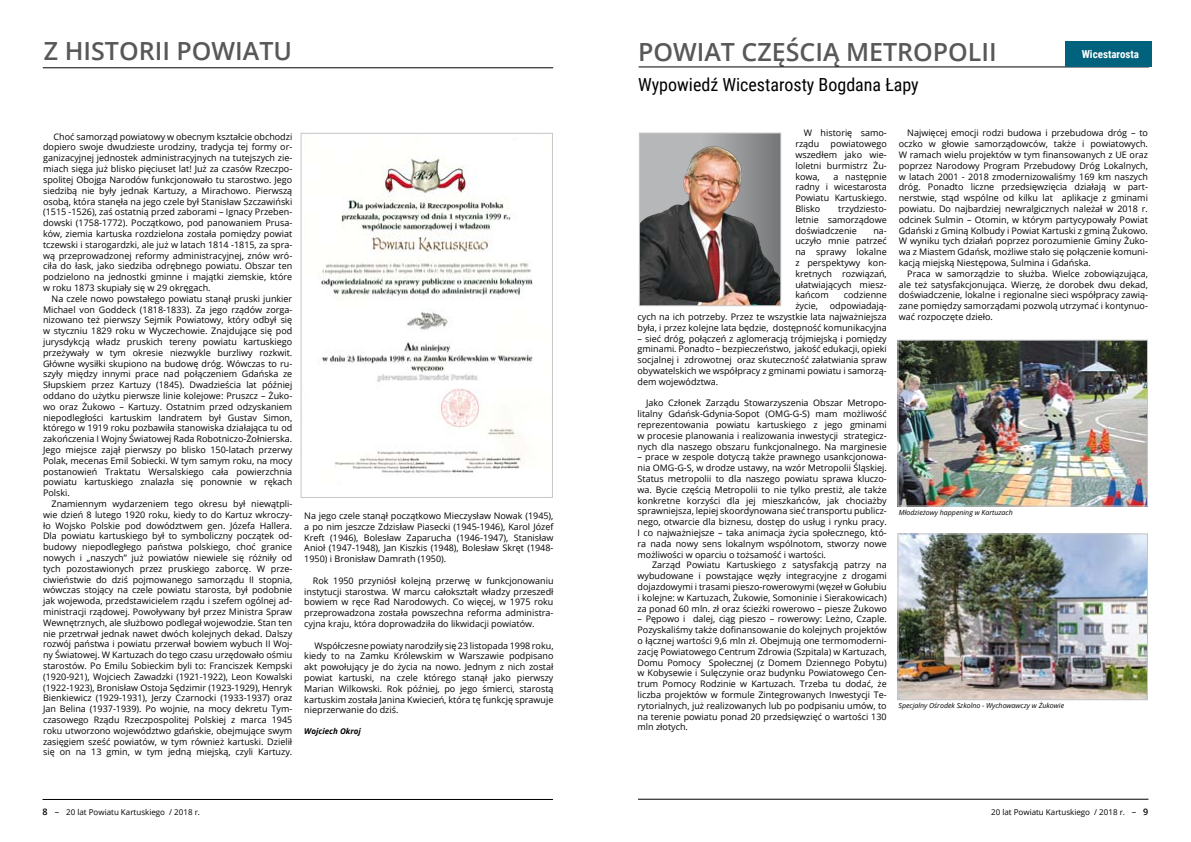
<style>
.page{position:relative;width:1191px;height:842px;background:#fff}
.page>*{position:absolute;margin:0;border:0;box-sizing:border-box;transform-origin:0 0}
.t1{font:600 25px "Open Sans";color:#58585a}
.t2{font:18px "Roboto Condensed";color:#000}
.t3{font:700 11px "Roboto Condensed";color:#fff}
.t4{font:9px/10.8px "Open Sans";color:#000;text-align:justify}
.t5{font:8px "Open Sans";color:#000}
.t6{font:italic 700 8px "Open Sans";color:#000}
.t7{font:italic 7px "Open Sans";color:#000}
.s1{font-weight:600;font-size:9px}
.s2{font-size:9px}
</style>
<div class="page">
<hr style="left:43px;top:799px;width:510px;height:1px;background:#000">
<hr style="left:638px;top:799px;width:510px;height:1px;background:#000">
<hr style="left:638px;top:67px;width:511px;height:1px;background:#000">
<div style="left:1065px;top:41px;width:86px;height:25px;background:#00627c"></div>
<hr style="left:43px;top:68px;width:510px;height:1px;background:#000">
<img style="left:318px;top:158px;width:215px;height:315px">
<div style="left:300px;top:133px;width:253px;height:365px;border:1px solid #c5c6c8"></div>
<img style="left:899px;top:342px;width:247px;height:162px">
<div style="left:897px;top:340px;width:251px;height:166px;border:1px solid #c5c6c8"></div>
<div style="left:639px;top:133px;width:141px;height:173px;background:linear-gradient(to right,#c5c7c8,#828385)"></div>
<img style="left:641px;top:145px;width:138px;height:159px">
<div style="left:639px;top:133px;width:142px;height:173px;border:1px solid #c5c6c8"></div>
<img style="left:899px;top:535px;width:247px;height:163px">
<div style="left:897px;top:533px;width:251px;height:167px;border:1px solid #c5c6c8"></div>
<h1 class="t1" style="left:638px;top:35px;width:33px">POWIAT</h1>
<h1 class="t1" style="left:741px;top:35px;width:143px">CZĘŚCIĄ METROPOLII</h1>
<h2 class="t2" style="left:638px;top:72px;width:282px">Wypowiedź Wicestarosty Bogdana Łapy</h2>
<p class="t4" style="left:795px;top:127px;width:93px;text-indent:9px">W historię samo&shy;rządu powiatowego wszedłem jako wie&shy;loletni burmistrz Żu&shy;kowa,</p>
<h1 class="t1" style="left:44px;top:34px;width:53px">Z HISTORII</h1>
<h1 class="t1" style="left:176px;top:34px;width:17px">POWIATU</h1>
<p class="t3" style="left:1081px;top:46px;width:59px">Wicestarosta</p>
<p class="t4" style="left:898px;top:127px;width:251px;text-indent:9px">Najwięcej emocji rodzi budowa i przebudowa dróg – to oczko w głowie samorządowców, także i powiatowych.<br>W ramach wielu projektów w tym finansowanych z UE oraz poprzez Narodowy Program Przebudowy Dróg Lokalnych, w latach 2001 - 2018 zmodernizowaliśmy 169 km naszych dróg. Ponadto liczne przedsięwzięcia działają w part&shy;nerstwie, stąd wspólne od kilku lat aplikacje z gminami powiatu. Do najbardziej newralgicznych należał w 2018 r. odcinek Sulmin – Otomin, w którym partycypowały Powiat Gdański z Gminą Kolbudy i Powiat Kartuski z gminą Żukowo.<br>W wyniku tych działań poprzez porozumienie Gminy Żuko&shy;wa z Miastem Gdańsk, możliwe stało się połączenie komuni&shy;kacją miejską Niestępowa, Sulmina i Gdańska.</p>
<p class="t4" style="left:898px;top:268px;width:251px;text-indent:9px">Praca w samorządzie to służba. Wielce zobowiązująca, ale też satysfakcjonująca. Wierzę, że dorobek dwu dekad, doświadczenie, lokalne i regionalne sieci współpracy zawią&shy;zane pomiędzy samorządami pozwolą utrzymać i kontynuo&shy;wać rozpoczęte dzieło.</p>
<p class="t4" style="left:43px;top:131px;width:251px;text-indent:10px">Choć samorząd powiatowy w obecnym kształcie obchodzi dopiero swoje dwudzieste urodziny, tradycja tej formy or&shy;ganizacyjnej jednostek administracyjnych na tutejszych zie&shy;miach sięga już blisko pięciuset lat! Już za czasów Rzeczpo&shy;spolitej Obojga Narodów funkcjonowało tu starostwo. Jego siedzibą nie były jednak Kartuzy, a Mirachowo. Pierwszą osobą, która stanęła na jego czele był Stanisław Szczawiński (1515 -1526), zaś ostatnią przed zaborami – Ignacy Przeben&shy;dowski (1758-1772). Początkowo, pod panowaniem Prusa&shy;ków, ziemia kartuska rozdzielona została pomiędzy powiat tczewski i starogardzki, ale już w latach 1814 -1815, za spra&shy;wą przeprowadzonej reformy administracyjnej, znów wró&shy;ciła do łask, jako siedziba odrębnego powiatu. Obszar ten podzielono na jednostki gminne i majątki ziemskie, które w roku 1873 skupiały się w 29 okręgach.</p>
<p class="t4" style="left:43px;top:293px;width:251px;text-indent:9px">Na czele nowo powstałego powiatu stanął pruski junkier Michael von Goddeck (1818-1833). Za jego rządów zorga&shy;nizowano też pierwszy Sejmik Powiatowy, który odbył się w styczniu 1829 roku w Wyczechowie. Znajdujące się pod jurysdykcją władz pruskich tereny powiatu kartuskiego przeżywały w tym okresie niezwykle burzliwy rozkwit.<br>Główne wysiłki skupiono na budowę dróg. Wówczas to ru&shy;szyły między innymi prace nad połączeniem Gdańska ze Słupskiem przez Kartuzy (1845). Dwadzieścia lat później oddano do użytku pierwsze linie kolejowe: Pruszcz – Żuko&shy;wo oraz Żukowo – Kartuzy. Ostatnim przed odzyskaniem niepodległości kartuskim landratem był Gustav Simon, którego w 1919 roku pozbawiła stanowiska działająca tu od zakończenia I Wojny Światowej Rada Robotniczo-Żołnierska.<br>Jego miejsce zajął pierwszy po blisko 150-latach przerwy Polak, mecenas Emil Sobiecki. W tym samym roku, na mocy postanowień Traktatu Wersalskiego cała powierzchnia powiatu kartuskiego znalazła się ponownie w rękach Polski.</p>
<p class="t4" style="left:43px;top:498px;width:251px;text-indent:9px">Znamiennym wydarzeniem tego okresu był niewątpli&shy;wie dzień 8 lutego 1920 roku, kiedy to do Kartuz wkroczy&shy;ło Wojsko Polskie pod dowództwem gen. Józefa Hallera.<br>Dla powiatu kartuskiego był to symboliczny początek od&shy;budowy niepodległego państwa polskiego, choć granice nowych i „naszych” już powiatów niewiele się różniły od tych pozostawionych przez pruskiego zaborcę. W prze&shy;ciwieństwie do dziś pojmowanego samorządu II stopnia, wówczas stojący na czele powiatu starosta, był podobnie jak wojewoda, przedstawicielem rządu i szefem ogólnej ad&shy;ministracji rządowej. Powoływany był przez Ministra Spraw Wewnętrznych, ale służbowo podlegał wojewodzie. Stan ten nie przetrwał jednak nawet dwóch kolejnych dekad. Dalszy rozwój państwa i powiatu przerwał bowiem wybuch II Woj&shy;ny Światowej. W Kartuzach do tego czasu urzędowało ośmiu starostów. Po Emilu Sobieckim byli to: Franciszek Kempski (1920-921), Wojciech Zawadzki (1921-1922), Leon Kowalski (1922-1923), Bronisław Ostoja Sędzimir (1923-1929), Henryk Bienkiewicz (1929-1931), Jerzy Czarnocki (1933-1937) oraz Jan Belina (1937-1939). Po wojnie, na mocy dekretu Tym&shy;czasowego Rządu Rzeczpospolitej Polskiej z marca 1945 roku utworzono województwo gdańskie, obejmujące swym zasięgiem sześć powiatów, w tym również kartuski. Dzielił się on na 13 gmin, w tym jedną miejską, czyli Kartuzy.</p>
<p class="t4" style="left:795px;top:171px;width:93px;text-indent:38px">a następnie radny i wicestarosta Powiatu Kartuskiego.<br>Blisko</p>
<p class="t4" style="left:795px;top:203px;width:93px;text-indent:43px">trzydziesto&shy;letnie samorządowe doświadczenie</p>
<p class="t4" style="left:795px;top:225px;width:93px;text-indent:78px">na&shy;uczyło mnie patrzeć na sprawy lokalne z perspektywy kon&shy;kretnych rozwiązań, ułatwiających miesz&shy;kańcom</p>
<p class="t4" style="left:844px;top:289px;width:44px">codzienne</p>
<p class="t4" style="left:637px;top:300px;width:251px;text-indent:192px">odpowiadają&shy;cych na ich potrzeby. Przez te wszystkie lata najważniejsza była, i przez kolejne lata będzie, dostępność komunikacyjna</p>
<p class="t4" style="left:637px;top:333px;width:251px">– sieć dróg, połączeń z aglomeracją trójmiejską i pomiędzy gminami. Ponadto – bezpieczeństwo, jakość edukacji, opieki socjalnej i zdrowotnej oraz skuteczność załatwiania spraw obywatelskich we współpracy z gminami powiatu i samorzą&shy;dem województwa.</p>
<p class="t4" style="left:637px;top:397px;width:251px;text-indent:9px">Jako Członek Zarządu Stowarzyszenia Obszar Metropo&shy;litalny Gdańsk-Gdynia-Sopot (OMG-G-S) mam możliwość reprezentowania powiatu kartuskiego z jego gminami w procesie planowania i realizowania inwestycji strategicz&shy;nych dla naszego obszaru funkcjonalnego. Na marginesie</p>
<p class="t4" style="left:637px;top:451px;width:251px">– prace w zespole dotyczą także prawnego usankcjonowa&shy;nia OMG-G-S, w drodze ustawy, na wzór Metropolii Śląskiej.<br>Status metropolii to dla naszego powiatu sprawa kluczo&shy;wa. Bycie częścią Metropolii to nie tylko prestiż, ale także konkretne korzyści dla jej mieszkańców, jak chociażby sprawniejsza, lepiej skoordynowana sieć transportu publicz&shy;nego, otwarcie dla biznesu, dostęp do usług i rynku pracy.<br>I co najważniejsze – taka animacja życia społecznego, któ&shy;ra nada nowy sens lokalnym wspólnotom, stworzy nowe możliwości w oparciu o tożsamość i wartości.</p>
<p class="t4" style="left:637px;top:559px;width:251px;text-indent:15px">Zarząd Powiatu Kartuskiego z satysfakcją patrzy na wybudowane i powstające węzły integracyjne z drogami dojazdowymi i trasami pieszo-rowerowymi (węzeł w Gołubiu i kolejne: w Kartuzach, Żukowie, Somoninie i Sierakowicach) za ponad 60 mln. zł oraz ścieżki rowerowo – piesze Żukowo</p>
<p class="t4" style="left:637px;top:613px;width:251px">– Pępowo i dalej, ciąg pieszo – rowerowy: Leżno, Czaple.<br>Pozyskaliśmy także dofinansowanie do kolejnych projektów o łącznej wartości 9,6 mln zł. Obejmują one termomoderni&shy;zację Powiatowego Centrum Zdrowia (Szpitala) w Kartuzach, Domu Pomocy Społecznej (z Domem Dziennego Pobytu) w Kobysewie i Sulęczynie oraz budynku Powiatowego Cen&shy;trum Pomocy Rodzinie w Kartuzach. Trzeba tu dodać, że liczba projektów w formule Zintegrowanych Inwestycji Te&shy;rytorialnych, już realizowanych lub po podpisaniu umów, to na terenie powiatu ponad 20 przedsięwzięć o wartości 130 mln złotych.</p>
<p class="t4" style="left:795px;top:300px;width:24px">życie,</p>
<p class="t7" style="left:899px;top:507px;width:115px">Młodzieżowy happening w Kartuzach</p>
<p class="t4" style="left:304px;top:510px;width:251px">Na jego czele stanął początkowo Mieczysław Nowak (1945), a po nim jeszcze Zdzisław Piasecki (1945-1946), Karol Józef Kreft (1946), Bolesław Zaparucha (1946-1947), Stanisław Anioł (1947-1948), Jan Kiszkis (1948), Bolesław Skręt (1948- 1950) i Bronisław Damrath (1950).</p>
<p class="t4" style="left:304px;top:575px;width:251px;text-indent:9px">Rok 1950 przyniósł kolejną przerwę w funkcjonowaniu instytucji starostwa. W marcu całokształt władzy przeszedł bowiem w ręce Rad Narodowych. Co więcej, w 1975 roku przeprowadzona została powszechna reforma administra&shy;cyjna kraju, która doprowadziła do likwidacji powiatów.</p>
<p class="t4" style="left:304px;top:640px;width:251px;text-indent:10px">Współczesne powiaty narodziły się 23 listopada 1998 roku, kiedy to na Zamku Królewskim w Warszawie podpisano akt powołujący je do życia na nowo. Jednym z nich został powiat kartuski, na czele którego stanął jako pierwszy Marian Wilkowski. Rok później, po jego śmierci, starostą kartuskim została Janina Kwiecień, która tę funkcję sprawuje nieprzerwanie do dziś.</p>
<p class="t6" style="left:304px;top:725px;width:58px">Wojciech Okroj</p>
<p class="t7" style="left:898px;top:701px;width:167px">Specjalny Ośrodek Szkolno - Wychowawczy w Żukowie</p>
<p class="t5" style="left:43px;top:807px;width:159px"><span class="s1">8</span> <span class="s2">–</span> 20 lat Powiatu Kartuskiego / 2018 r.</p>
<p class="t5" style="left:991px;top:807px;width:159px">20 lat Powiatu Kartuskiego / 2018 r. <span class="s2">–</span> <span class="s1">9</span></p>
</div>
